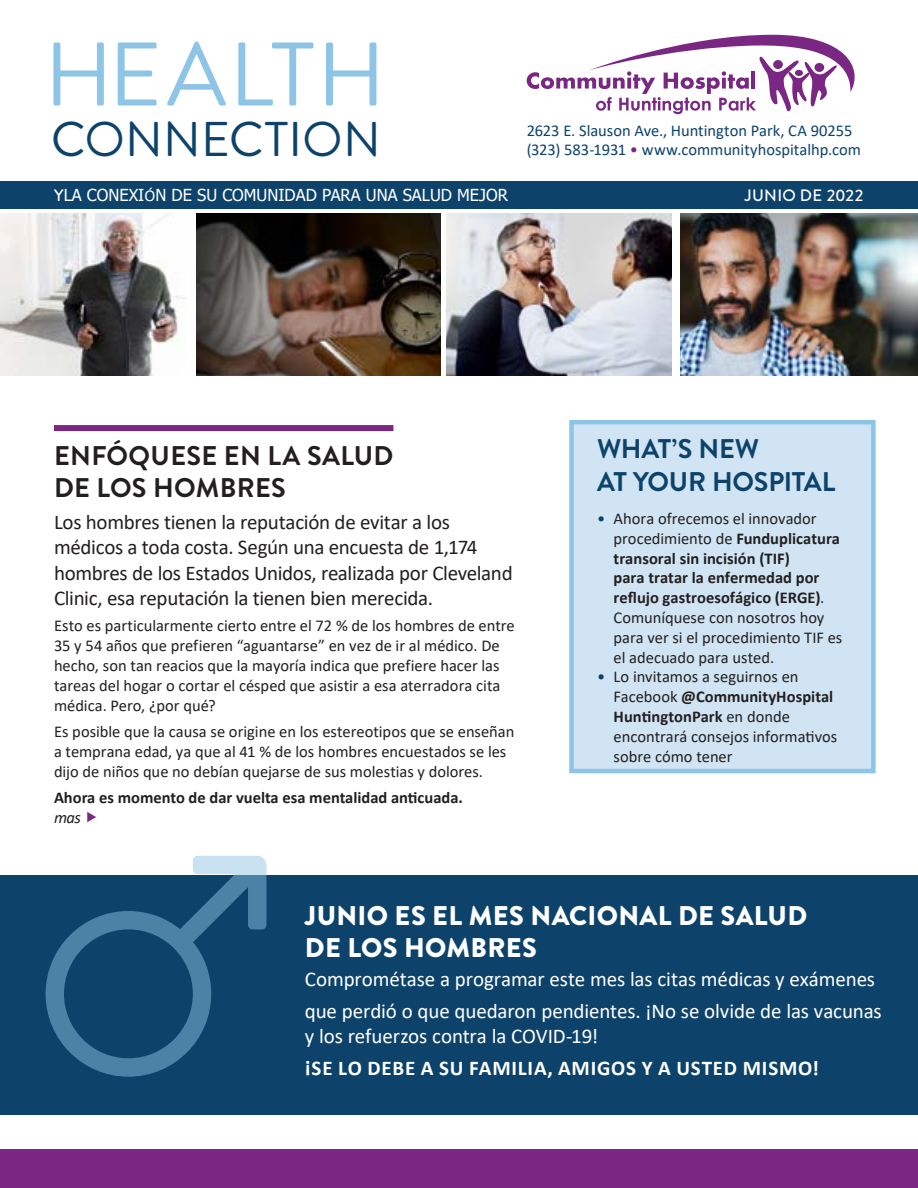
<style>
.page{position:relative;width:918px;height:1188px;background:#fff}
.page>*{position:absolute;margin:0;border:0;box-sizing:border-box;transform-origin:0 0}
.t1{font:90px "Brandon Grotesque";letter-spacing:.03em;color:#8ec5e6}
.t2{font:48.75px "Brandon Grotesque";letter-spacing:.005em;color:#0d436b}
.t3{font:900 27px/32.4px "Brandon Grotesque";letter-spacing:.01em;color:#fff}
.t4{font:700 27px/32.4px "Brandon Grotesque";letter-spacing:.01em;color:#231f20}
.t5{font:700 27px/32.4px "Brandon Grotesque";letter-spacing:-.01em;color:#0d436b}
.t6{font:21px/25.2px "Calibri";letter-spacing:-.015em;color:#231f20}
.t7{font:21px/32px "Calibri";letter-spacing:-.005em;color:#fff}
.t8{font:700 21px "Calibri";letter-spacing:.035em;color:#fff}
.t9{font:16.5px/19.8px "Calibri";color:#231f20}
.t10{font:16.5px/19.8px "Calibri";color:#0d436b}
.t11{font:700 16.5px "Calibri";color:#231f20}
.t12{font:16.5px "Tahoma";color:#fff}
.t13{font:500 16.5px "Brandon Grotesque";letter-spacing:.015em;color:#fff}
.t14{font:italic 16.5px "Calibri";color:#231f20}
.s1{color:#792782}
.s2{font-family:"Brandon Grotesque";font-weight:500}
.s3{font-family:"Calibri"}
.s4{color:#0d436b}
.s5{font-weight:700}
</style>
<div class="page">
<div style="left:0;top:875px;width:918px;height:240px;background:#0d436b"></div>
<div style="left:54px;top:425px;width:339px;height:6px;background:#792782"></div>
<div style="left:569px;top:420px;width:307px;height:353px;background:#d0e4f3;border:4px solid #8ec5e6"></div>
<img style="left:681px;top:214px;width:237px;height:161px">
<img style="left:447px;top:214px;width:225px;height:162px">
<img style="left:197px;top:214px;width:243px;height:162px">
<img style="left:0;top:214px;width:187px;height:162px">
<div style="left:0;top:181px;width:918px;height:27px;background:#0d436b"></div>
<div style="left:0;top:1149px;width:918px;height:39px;background:#792782"></div>
<svg style="left:527px;top:35px;width:328px;height:79px"></svg>
<div style="left:814px;top:63px;width:10px;height:9px;background:#792782;border-radius:50%"></div>
<h1 class="t1" style="left:44px;top:13px;width:343px">HEALTH</h1>
<h2 class="t2" style="left:51px;top:106px;width:331px">CONNECTION</h2>
<p class="t10" style="left:527px;top:120px;width:336px">2623 E. Slauson Ave., Huntington Park, CA 90255 (323) 583-1931 <span class="s1">•</span> www.communityhospitalhp.com</p>
<p class="t12" style="left:54px;top:184px;width:455px"><span class="s2">Y</span>LA CONEXI<span class="s3">Ó</span>N DE SU COMUNIDAD PARA UNA SALUD MEJOR</p>
<p class="t13" style="left:745px;top:184px;width:121px">JUNIO DE 2022</p>
<h3 class="t4" style="left:54px;top:440px;width:341px">ENFÓQUESE EN LA SALUD<br>DE LOS HOMBRES</h3>
<p class="t6" style="left:54px;top:509px;width:460px">Los hombres tienen la reputación de evitar a los médicos a toda costa. Según una encuesta de 1,174 hombres de los Estados Unidos, realizada por Cleveland Clinic, esa reputación la tienen bien merecida.</p>
<p class="t9" style="left:54px;top:616px;width:462px">Esto es particularmente cierto entre el 72 % de los hombres de entre 35 y 54 años que prefieren “aguantarse” en vez de ir al médico. De hecho, son tan reacios que la mayoría indica que prefiere hacer las tareas del hogar o cortar el césped que asistir a esa aterradora cita médica. Pero, ¿por qué?</p>
<p class="t9" style="left:54px;top:721px;width:462px">Es posible que la causa se origine en los estereotipos que se enseñan a temprana edad, ya que al 41 % de los hombres encuestados se les dijo de niños que no debían quejarse de sus molestias y dolores.</p>
<p class="t11" style="left:54px;top:786px;width:410px">Ahora es momento de dar vuelta esa mentalidad anticuada.</p>
<p class="t14" style="left:54px;top:806px;width:28px">mas</p>
<h3 class="t5" style="left:597px;top:433px;width:240px">WHAT’S NEW<br>AT YOUR HOSPITAL</h3>
<p class="t9" style="left:614px;top:508px;width:230px;text-indent:-16px"><span class="s4">•</span> Ahora ofrecemos el innovador procedimiento de <span class="s5">Funduplicatura transoral sin incisión (TIF)<br>para tratar la enfermedad por reflujo gastroesofágico (ERGE)</span>.<br>Comuníquese con nosotros hoy para ver si el procedimiento TIF es el adecuado para usted.</p>
<p class="t9" style="left:614px;top:667px;width:225px;text-indent:-16px"><span class="s4">•</span> Lo invitamos a seguirnos en<br>Facebook <span class="s5">@CommunityHospital<br>HuntingtonPark</span> en donde encontrará consejos informativos sobre cómo tener</p>
<h3 class="t3" style="left:305px;top:900px;width:504px">JUNIO ES EL MES NACIONAL DE SALUD<br>DE LOS HOMBRES</h3>
<p class="t7" style="left:305px;top:963px;width:578px">Comprométase a programar este mes las citas médicas y exámenes que perdió o que quedaron pendientes. ¡No se olvide de las vacunas</p>
<p class="t7" style="left:305px;top:1020px;width:295px">y los refuerzos contra la COVID-19!</p>
<p class="t8" style="left:305px;top:1054px;width:516px">¡SE LO DEBE A SU FAMILIA, AMIGOS Y A USTED MISMO!</p>
</div>
